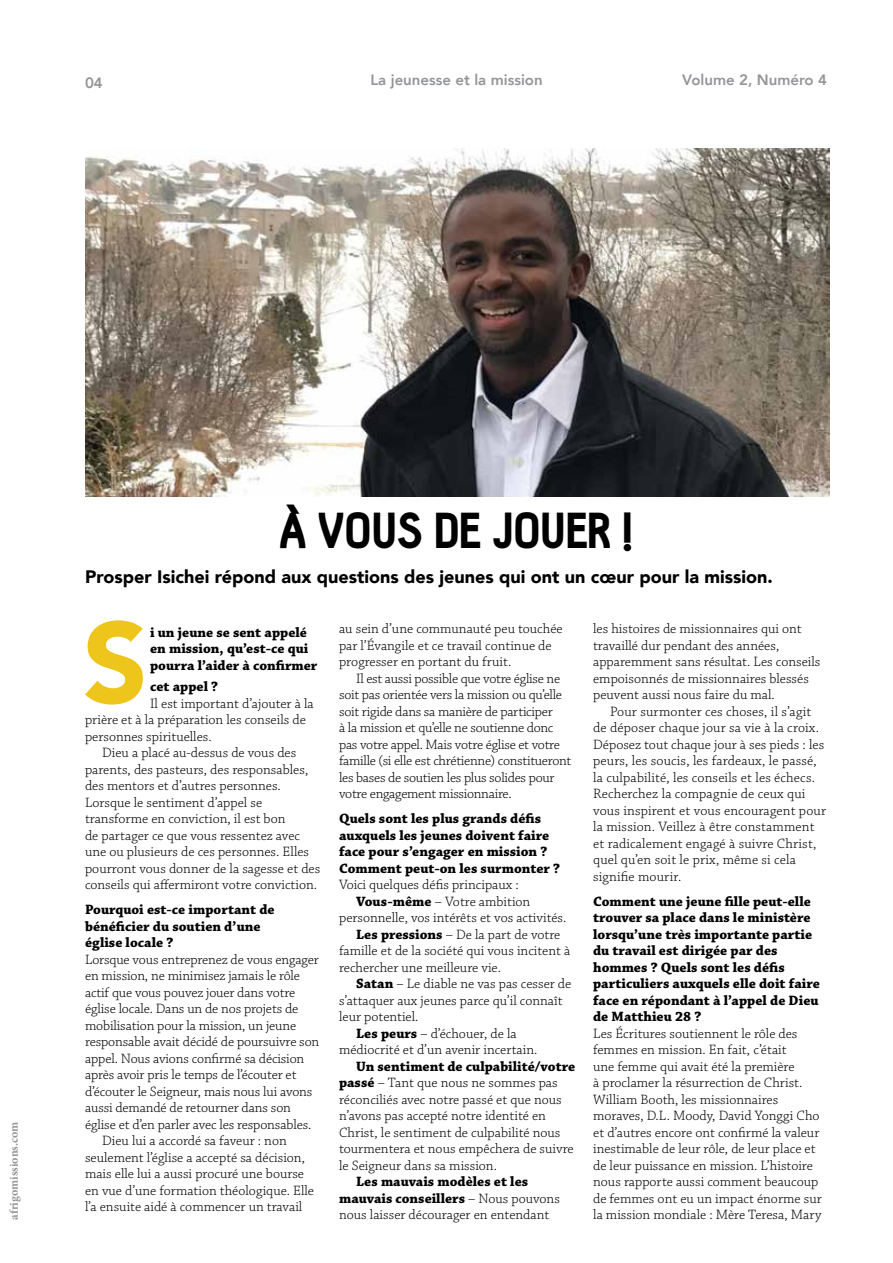
<style>
.page{position:relative;width:893px;height:1263px;background:#fff}
.page>*{position:absolute;margin:0;border:0;box-sizing:border-box;transform-origin:0 0}
.t1{font:900 113.1px "Avenir";color:#edc51b}
.t2{font:900 49.5px "Hallosans";letter-spacing:-.015em;color:#000}
.t3{font:900 18px "Avenir";color:#000}
.t4{font:800 15px "Avenir";color:#939598}
.t5{font:300 14.25px/16.5px "Chaparral Pro";color:#000}
.t6{font:700 14.25px/16.5px "Chaparral Pro";color:#000}
.t7{font:300 14.25px/16.5px "Chaparral Pro";letter-spacing:-.02em;color:#000}
.t8{font:700 12px "Minion Pro";color:#939598}
.s1{font-weight:700}
</style>
<div class="page">
<img style="left:85px;top:149px;width:744px;height:348px">
<p class="t4" style="left:85px;top:71px;width:19px">04</p>
<p class="t4" style="left:370px;top:68px;width:174px">La jeunesse et la mission</p>
<p class="t4" style="left:682px;top:68px;width:146px">Volume 2, Numéro 4</p>
<p class="t8" style="left:6px;top:1220px;width:100px;rotate:-90deg">afrigomissions.com</p>
<h2 class="t2" style="left:279px;top:504px;width:358px">À VOUS DE JOUER !</h2>
<p class="t3" style="left:85px;top:561px;width:689px">Prosper Isichei répond aux questions des jeunes qui ont un cœur pour la mission.</p>
<h1 class="t1" style="left:83px;top:566px;width:66px">S</h1>
<p class="t6" style="left:150px;top:624px;width:169px">i un jeune se sent appelé en mission, qu’est-ce qui pourra l’aider à confirmer</p>
<p class="t6" style="left:150px;top:679px;width:70px">cet appel ?</p>
<p class="t5" style="left:85px;top:695px;width:230px;text-indent:65px">Il est important d’ajouter à la prière et à la préparation les conseils de personnes spirituelles.</p>
<p class="t5" style="left:85px;top:745px;width:237px;text-indent:17px">Dieu a placé au-dessus de vous des parents, des pasteurs, des responsables, des mentors et d’autres personnes.<br>Lorsque le sentiment d’appel se transforme en conviction, il est bon<br>de partager ce que vous ressentez avec une ou plusieurs de ces personnes. Elles pourront vous donner de la sagesse et des conseils qui affermiront votre conviction.</p>
<p class="t6" style="left:85px;top:902px;width:191px">Pourquoi est-ce important de bénéficier du soutien d’une église locale ?</p>
<p class="t5" style="left:85px;top:951px;width:235px">Lorsque vous entreprenez de vous engager</p>
<p class="t5" style="left:85px;top:968px;width:216px">en mission, ne minimisez jamais le rôle</p>
<p class="t5" style="left:85px;top:984px;width:212px">actif que vous pouvez jouer dans votre</p>
<p class="t5" style="left:85px;top:1001px;width:215px">église locale. Dans un de nos projets de</p>
<p class="t5" style="left:85px;top:1017px;width:213px">mobilisation pour la mission, un jeune</p>
<p class="t5" style="left:85px;top:1034px;width:236px">responsable avait décidé de poursuivre son</p>
<p class="t5" style="left:85px;top:1050px;width:221px">appel. Nous avions confirmé sa décision</p>
<p class="t5" style="left:85px;top:1067px;width:213px">après avoir pris le temps de l’écouter et</p>
<p class="t5" style="left:85px;top:1083px;width:229px">d’écouter le Seigneur, mais nous lui avons</p>
<p class="t5" style="left:85px;top:1100px;width:207px">aussi demandé de retourner dans son</p>
<p class="t5" style="left:85px;top:1116px;width:228px">église et d’en parler avec les responsables.</p>
<p class="t5" style="left:102px;top:1133px;width:186px">Dieu lui a accordé sa faveur : non</p>
<p class="t5" style="left:85px;top:1149px;width:221px">seulement l’église a accepté sa décision,</p>
<p class="t5" style="left:85px;top:1166px;width:221px">mais elle lui a aussi procuré une bourse</p>
<p class="t5" style="left:85px;top:1182px;width:231px">en vue d’une formation théologique. Elle</p>
<p class="t5" style="left:85px;top:1199px;width:219px">l’a ensuite aidé à commencer un travail</p>
<p class="t5" style="left:339px;top:621px;width:225px">au sein d’une communauté peu touchée par l’Évangile et ce travail continue de progresser en portant du fruit.</p>
<p class="t7" style="left:339px;top:670px;width:234px;text-indent:17px">Il est aussi possible que votre église ne soit pas orientée vers la mission ou qu’elle soit rigide dans sa manière de participer<br>à la mission et qu’elle ne soutienne donc pas votre appel. Mais votre église et votre famille (si elle est chrétienne) constitueront les bases de soutien les plus solides pour votre engagement missionnaire.</p>
<p class="t6" style="left:339px;top:811px;width:223px">Quels sont les plus grands défis auxquels les jeunes doivent faire face pour s’engager en mission ?<br>Comment peut-on les surmonter ?</p>
<p class="t5" style="left:339px;top:877px;width:181px">Voici quelques défis principaux :</p>
<p class="t5" style="left:356px;top:893px;width:176px"><span class="s1">Vous-même</span> – Votre ambition</p>
<p class="t5" style="left:339px;top:910px;width:229px">personnelle, vos intérêts et vos activités.</p>
<p class="t5" style="left:356px;top:926px;width:206px"><span class="s1">Les pressions</span> – De la part de votre</p>
<p class="t5" style="left:339px;top:943px;width:233px">famille et de la société qui vous incitent à</p>
<p class="t5" style="left:339px;top:959px;width:163px">rechercher une meilleure vie.</p>
<p class="t5" style="left:356px;top:976px;width:217px"><span class="s1">Satan</span> – Le diable ne vas pas cesser de</p>
<p class="t5" style="left:339px;top:992px;width:225px">s’attaquer aux jeunes parce qu’il connaît</p>
<p class="t5" style="left:339px;top:1009px;width:81px">leur potentiel.</p>
<p class="t5" style="left:356px;top:1025px;width:162px"><span class="s1">Les peurs</span> – d’échouer, de la</p>
<p class="t5" style="left:339px;top:1042px;width:200px">médiocrité et d’un avenir incertain.</p>
<p class="t5" style="left:339px;top:1058px;width:238px;text-indent:17px"><span class="s1">Un sentiment de culpabilité/votre passé</span> – Tant que nous ne sommes pas réconciliés avec notre passé et que nous n’avons pas accepté notre identité en Christ, le sentiment de culpabilité nous tourmentera et nous empêchera de suivre le Seigneur dans sa mission.</p>
<p class="t5" style="left:339px;top:1174px;width:222px;text-indent:17px"><span class="s1">Les mauvais modèles et les mauvais conseillers</span> – Nous pouvons nous laisser décourager en entendant</p>
<p class="t5" style="left:593px;top:621px;width:229px">les histoires de missionnaires qui ont travaillé dur pendant des années, apparemment sans résultat. Les conseils empoisonnés de missionnaires blessés peuvent aussi nous faire du mal.</p>
<p class="t5" style="left:593px;top:703px;width:234px;text-indent:17px">Pour surmonter ces choses, il s’agit de déposer chaque jour sa vie à la croix.<br>Déposez tout chaque jour à ses pieds : les peurs, les soucis, les fardeaux, le passé, la culpabilité, les conseils et les échecs.<br>Recherchez la compagnie de ceux qui vous inspirent et vous encouragent pour la mission. Veillez à être constamment et radicalement engagé à suivre Christ, quel qu’en soit le prix, même si cela signifie mourir.</p>
<p class="t6" style="left:593px;top:893px;width:228px">Comment une jeune fille peut-elle trouver sa place dans le ministère lorsqu’une très importante partie du travail est dirigée par des hommes ? Quels sont les défis particuliers auxquels elle doit faire face en répondant à l’appel de Dieu de Matthieu 28 ?</p>
<p class="t5" style="left:593px;top:1025px;width:230px">Les Écritures soutiennent le rôle des femmes en mission. En fait, c’était<br>une femme qui avait été la première<br>à proclamer la résurrection de Christ.<br>William Booth, les missionnaires moraves, D.L. Moody, David Yonggi Cho et d’autres encore ont confirmé la valeur inestimable de leur rôle, de leur place et de leur puissance en mission. L’histoire nous rapporte aussi comment beaucoup de femmes ont eu un impact énorme sur la mission mondiale : Mère Teresa, Mary</p>
</div>
